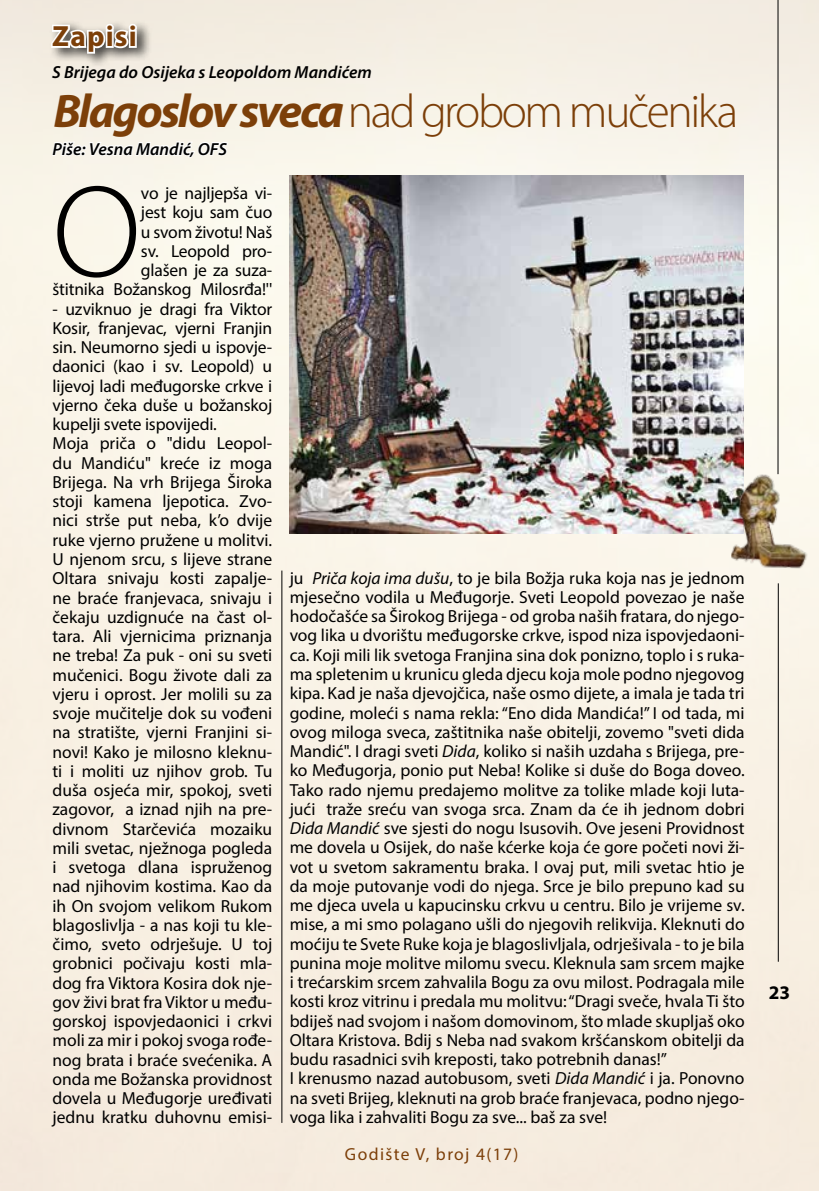
<style>
.page{position:relative;width:819px;height:1191px;background:#fff}
.page>*{position:absolute;margin:0;border:0;box-sizing:border-box;transform-origin:0 0}
.t1{font:300 131.78px "Myriad Pro";color:#000}
.t2{font:300 47.25px "Myriad Pro";letter-spacing:-.05em;color:#7c3f09}
.t3{font:700 29.22px "Myriad Pro";letter-spacing:.04em;color:#7c3f09}
.t4{font:700 19.25px "Myriad Pro";color:#000}
.t5{font:17.5px/19.2px "Myriad Pro";color:#000}
.t6{font:italic 600 17.5px "Myriad Pro";color:#000}
.t7{font:17.5px "Myriad Pro";letter-spacing:.08em;color:#7c3f09}
.s1{font-weight:700;font-style:italic}
.s2{font-style:italic}
</style>
<div class="page">
<img style="left:0;top:0;width:819px;height:1191px">
<hr style="left:778px;top:583px;width:1px;height:378px;background:#000">
<hr style="left:777px;top:0;width:1px;height:474px;background:#000">
<img style="left:289px;top:176px;width:454px;height:357px">
<img style="left:730px;top:473px;width:79px;height:98px">
<div style="left:49px;top:19px;width:104px;height:48px;background:#000;opacity:.75"></div>
<svg style="left:49px;top:6px;width:81px;height:97px;background:#e7e2d9"></svg>
<div style="left:129px;top:30px;width:8px;height:18px;border:4px solid #fff"></div>
<div style="left:129px;top:24px;width:8px;height:8px;border:4px solid #fff;border-radius:50%"></div>
<svg style="left:51px;top:129px;width:178px;height:33px"></svg>
<hr style="left:281px;top:570px;width:1px;height:552px;background:#000">
<h3 class="t3" style="left:52px;top:17px;width:86px">Zapisi</h3>
<p class="t6" style="left:52px;top:60px;width:321px">S Brijega do Osijeka s Leopoldom Mandićem</p>
<h2 class="t2" style="left:53px;top:85px;width:686px"><span class="s1">Blagoslov sveca</span> nad grobom mučenika</h2>
<p class="t6" style="left:53px;top:138px;width:176px">Piše: Vesna Mandić, OFS</p>
<h1 class="t1" style="left:52px;top:160px;width:90px">O</h1>
<p class="t5" style="left:52px;top:183px;width:221px;text-align:right">vo je najljepša vi-<br>jest koju sam čuo<br>u svom životu! Naš<br>sv. Leopold pro-<br>glašen je za suza-<br>štitnika Božanskog Milosrđa!''</p>
<p class="t5" style="left:52px;top:299px;width:221px">- uzviknuo je dragi fra Viktor<br>Kosir, franjevac, vjerni Franjin sin. Neumorno sjedi u ispovje&shy;daonici (kao i sv. Leopold) u lijevoj ladi međugorske crkve i vjerno čeka duše u božanskoj kupelji svete ispovijedi.<br>Moja priča o "didu Leopol&shy;du Mandiću" kreće iz moga<br>Brijega. Na vrh Brijega Široka stoji kamena ljepotica. Zvo&shy;nici strše put neba, k’o dvije ruke vjerno pružene u molitvi.<br>U njenom srcu, s lijeve strane<br>Oltara snivaju kosti zapalje&shy;ne braće franjevaca, snivaju i čekaju uzdignuće na čast ol&shy;tara. Ali vjernicima priznanja ne treba! Za puk - oni su sveti mučenici. Bogu živote dali za vjeru i oprost. Jer molili su za svoje mučitelje dok su vođeni na stratište, vjerni Franjini si&shy;novi! Kako je milosno kleknu&shy;ti i moliti uz njihov grob. Tu duša osjeća mir, spokoj, sveti zagovor, a iznad njih na pre&shy;divnom Starčevića mozaiku mili svetac, nježnoga pogleda i svetoga dlana ispruženog nad njihovim kostima. Kao da ih On svojom velikom Rukom blagoslivlja - a nas koji tu kle&shy;čimo, sveto odrješuje. U toj grobnici počivaju kosti mla&shy;dog fra Viktora Kosira dok nje&shy;gov živi brat fra Viktor u među&shy;gorskoj ispovjedaonici i crkvi moli za mir i pokoj svoga rođe&shy;nog brata i braće svećenika. A onda me Božanska providnost dovela u Međugorje uređivati jednu kratku duhovnu emisi-</p>
<p class="t5" style="left:289px;top:568px;width:456px">ju <span class="s2">Priča koja ima dušu</span>, to je bila Božja ruka koja nas je jednom mjesečno vodila u Međugorje. Sveti Leopold povezao je naše hodočašće sa Širokog Brijega - od groba naših fratara, do njego&shy;vog lika u dvorištu međugorske crkve, ispod niza ispovjedaoni&shy;ca. Koji mili lik svetoga Franjina sina dok ponizno, toplo i s ruka&shy;ma spletenim u krunicu gleda djecu koja mole podno njegovog kipa. Kad je naša djevojčica, naše osmo dijete, a imala je tada tri godine, moleći s nama rekla: “Eno dida Mandića!” I od tada, mi ovog miloga sveca, zaštitnika naše obitelji, zovemo "sveti dida Mandić". I dragi sveti <span class="s2">Dida</span>, koliko si naših uzdaha s Brijega, pre&shy;ko Međugorja, ponio put Neba! Kolike si duše do Boga doveo.<br>Tako rado njemu predajemo molitve za tolike mlade koji luta&shy;jući traže sreću van svoga srca. Znam da će ih jednom dobri <span class="s2">Dida Mandić</span> sve sjesti do nogu Isusovih. Ove jeseni Providnost me dovela u Osijek, do naše kćerke koja će gore početi novi ži&shy;vot u svetom sakramentu braka. I ovaj put, mili svetac htio je da moje putovanje vodi do njega. Srce je bilo prepuno kad su me djeca uvela u kapucinsku crkvu u centru. Bilo je vrijeme sv. mise, a mi smo polagano ušli do njegovih relikvija. Kleknuti do moćiju te Svete Ruke koja je blagoslivljala, odrješivala - to je bila punina moje molitve milomu svecu. Kleknula sam srcem majke i trećarskim srcem zahvalila Bogu za ovu milost. Podragala mile kosti kroz vitrinu i predala mu molitvu: “Dragi sveče, hvala Ti što bdiješ nad svojom i našom domovinom, što mlade skupljaš oko Oltara Kristova. Bdij s Neba nad svakom kršćanskom obitelji da budu rasadnici svih kreposti, tako potrebnih danas!”<br>I krenusmo nazad autobusom, sveti <span class="s2">Dida Mandić</span> i ja. Ponovno na sveti Brijeg, kleknuti na grob braće franjevaca, podno njego&shy;voga lika i zahvaliti Bogu za sve... baš za sve!</p>
<p class="t7" style="left:345px;top:1143px;width:175px">Godište V, broj 4(17)</p>
<p class="t4" style="left:768px;top:980px;width:23px">23</p>
</div>
